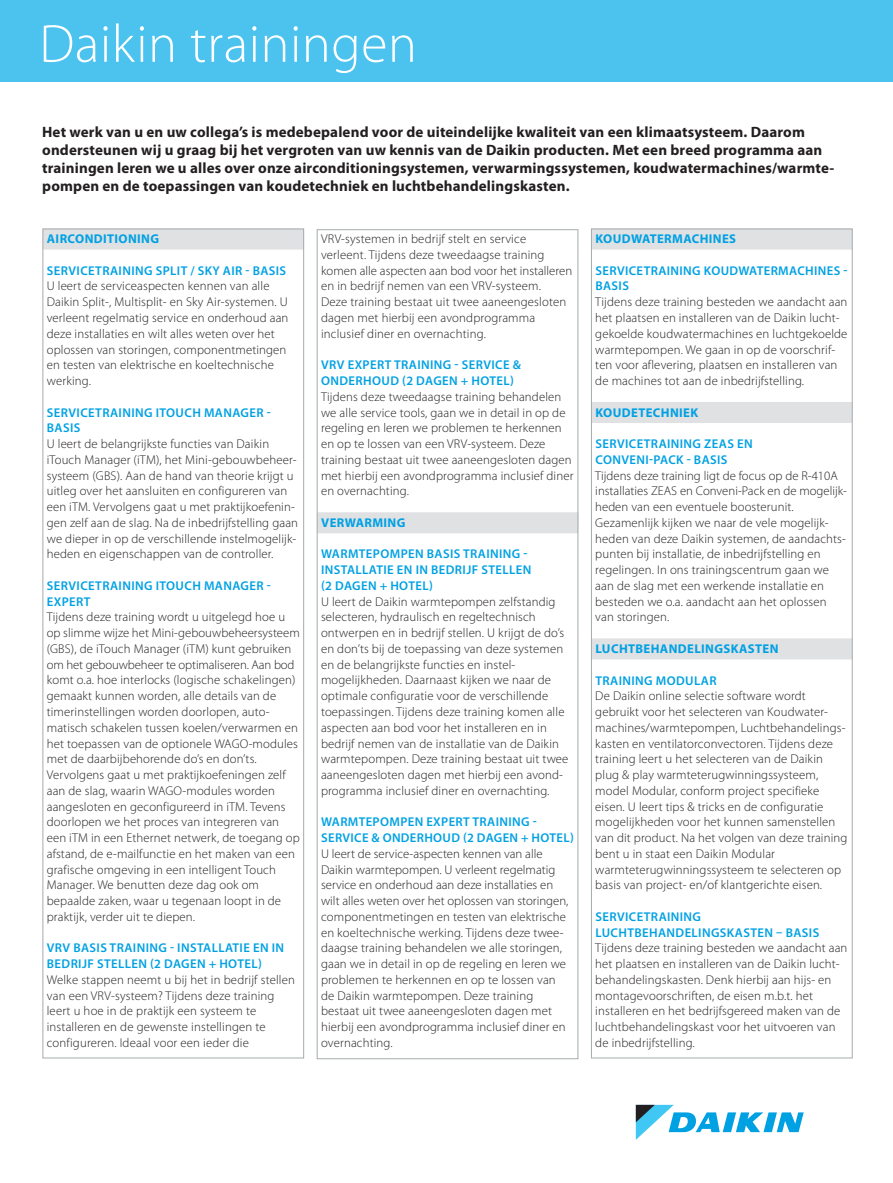
<style>
.page{position:relative;width:893px;height:1183px;background:#fff}
.page>*{position:absolute;margin:0;border:0;box-sizing:border-box;transform-origin:0 0}
.t1{font:300 54px "Myriad Pro";letter-spacing:.01em;color:#fff}
.t2{font:700 15px/18px "Myriad Pro";letter-spacing:.01em;color:#231f20}
.t3{font:300 12.75px/15.8px "Myriad Pro";letter-spacing:.01em;color:#231f20}
.t4{font:600 12.75px/15.8px "Myriad Pro";letter-spacing:.03em;color:#00a1e3}
.t5{font:700 12.75px "Myriad Pro";letter-spacing:.03em;color:#00a1e3}
</style>
<div class="page">
<div style="left:0;top:0;width:893px;height:82px;background:#4bc3ee"></div>
<div style="left:43px;top:228px;width:261px;height:21px;background:#e0e1e3"></div>
<div style="left:317px;top:512px;width:261px;height:21px;background:#e0e1e3"></div>
<div style="left:591px;top:228px;width:262px;height:21px;background:#e0e1e3"></div>
<div style="left:591px;top:402px;width:262px;height:21px;background:#e0e1e3"></div>
<div style="left:591px;top:638px;width:262px;height:21px;background:#e0e1e3"></div>
<svg style="left:636px;top:1104px;width:168px;height:35px"></svg>
<div style="left:43px;top:228px;width:261px;height:830px;border:1px solid #a6abad"></div>
<div style="left:317px;top:229px;width:261px;height:829px;border:1px solid #a6abad"></div>
<div style="left:591px;top:228px;width:262px;height:830px;border:1px solid #a6abad"></div>
<h1 class="t1" style="left:39px;top:11px;width:379px">Daikin trainingen</h1>
<p class="t2" style="left:42px;top:123px;width:794px">Het werk van u en uw collega’s is medebepalend voor de uiteindelijke kwaliteit van een klimaatsysteem. Daarom ondersteunen wij u graag bij het vergroten van uw kennis van de Daikin producten. Met een breed programma aan trainingen leren we u alles over onze airconditioningsystemen, verwarmingssystemen, koudwatermachines/warmte&shy;pompen en de toepassingen van koudetechniek en luchtbehandelingskasten.</p>
<p class="t5" style="left:47px;top:230px;width:114px">AIRCONDITIONING</p>
<p class="t4" style="left:47px;top:262px;width:241px">SERVICETRAINING SPLIT / SKY AIR - BASIS</p>
<p class="t3" style="left:47px;top:278px;width:243px">U leert de serviceaspecten kennen van alle Daikin Split-, Multisplit- en Sky Air-systemen. U verleent regelmatig service en onderhoud aan deze installaties en wilt alles weten over het oplossen van storingen, componentmetingen en testen van elektrische en koeltechnische werking.</p>
<p class="t4" style="left:47px;top:404px;width:225px">SERVICETRAINING ITOUCH MANAGER -<br>BASIS</p>
<p class="t3" style="left:47px;top:435px;width:253px">U leert de belangrijkste functies van Daikin iTouch Manager (iTM), het Mini-gebouwbeheer&shy;systeem (GBS). Aan de hand van theorie krijgt u uitleg over het aansluiten en configureren van een iTM. Vervolgens gaat u met praktijkoefenin&shy;gen zelf aan de slag. Na de inbedrijfstelling gaan we dieper in op de verschillende instelmogelijk&shy;heden en eigenschappen van de controller.</p>
<p class="t4" style="left:47px;top:577px;width:225px">SERVICETRAINING ITOUCH MANAGER -<br>EXPERT</p>
<p class="t3" style="left:47px;top:609px;width:255px">Tijdens deze training wordt u uitgelegd hoe u op slimme wijze het Mini-gebouwbeheersysteem (GBS), de iTouch Manager (iTM) kunt gebruiken om het gebouwbeheer te optimaliseren. Aan bod komt o.a. hoe interlocks (logische schakelingen) gemaakt kunnen worden, alle details van de timerinstellingen worden doorlopen, auto&shy;matisch schakelen tussen koelen/verwarmen en het toepassen van de optionele WAGO-modules met de daarbijbehorende do’s en don’ts.<br>Vervolgens gaat u met praktijkoefeningen zelf aan de slag, waarin WAGO-modules worden aangesloten en geconfigureerd in iTM. Tevens doorlopen we het proces van integreren van een iTM in een Ethernet netwerk, de toegang op afstand, de e-mailfunctie en het maken van een grafische omgeving in een intelligent Touch Manager. We benutten deze dag ook om bepaalde zaken, waar u tegenaan loopt in de praktijk, verder uit te diepen.</p>
<p class="t4" style="left:47px;top:939px;width:239px">VRV BASIS TRAINING - INSTALLATIE EN IN<br>BEDRIJF STELLEN (2 DAGEN + HOTEL)</p>
<p class="t3" style="left:47px;top:971px;width:250px">Welke stappen neemt u bij het in bedrijf stellen van een VRV-systeem? Tijdens deze training leert u hoe in de praktijk een systeem te installeren en de gewenste instellingen te configureren. Ideaal voor een ieder die</p>
<p class="t3" style="left:321px;top:231px;width:253px">VRV-systemen in bedrijf stelt en service verleent. Tijdens deze tweedaagse training komen alle aspecten aan bod voor het installeren en in bedrijf nemen van een VRV-systeem.<br>Deze training bestaat uit twee aaneengesloten dagen met hierbij een avondprogramma inclusief diner en overnachting.</p>
<p class="t4" style="left:321px;top:357px;width:201px">VRV EXPERT TRAINING - SERVICE &amp;<br>ONDERHOUD (2 DAGEN + HOTEL)</p>
<p class="t3" style="left:321px;top:388px;width:254px">Tijdens deze tweedaagse training behandelen we alle service tools, gaan we in detail in op de regeling en leren we problemen te herkennen en op te lossen van een VRV-systeem. Deze training bestaat uit twee aaneengesloten dagen met hierbij een avondprogramma inclusief diner en overnachting.</p>
<p class="t5" style="left:321px;top:514px;width:86px">VERWARMING</p>
<p class="t4" style="left:321px;top:545px;width:212px">WARMTEPOMPEN BASIS TRAINING -<br>INSTALLATIE EN IN BEDRIJF STELLEN (2 DAGEN + HOTEL)</p>
<p class="t3" style="left:321px;top:593px;width:249px">U leert de Daikin warmtepompen zelfstandig selecteren, hydraulisch en regeltechnisch ontwerpen en in bedrijf stellen. U krijgt de do’s en don’ts bij de toepassing van deze systemen en de belangrijkste functies en instel&shy;mogelijkheden. Daarnaast kijken we naar de optimale configuratie voor de verschillende toepassingen. Tijdens deze training komen alle aspecten aan bod voor het installeren en in bedrijf nemen van de installatie van de Daikin warmtepompen. Deze training bestaat uit twee aaneengesloten dagen met hierbij een avond&shy;programma inclusief diner en overnachting.</p>
<p class="t4" style="left:321px;top:813px;width:254px">WARMTEPOMPEN EXPERT TRAINING -<br>SERVICE &amp; ONDERHOUD (2 DAGEN + HOTEL)</p>
<p class="t3" style="left:321px;top:845px;width:249px">U leert de service-aspecten kennen van alle Daikin warmtepompen. U verleent regelmatig service en onderhoud aan deze installaties en wilt alles weten over het oplossen van storingen, componentmetingen en testen van elektrische en koeltechnische werking. Tijdens deze twee&shy;daagse training behandelen we alle storingen, gaan we in detail in op de regeling en leren we problemen te herkennen en op te lossen van de Daikin warmtepompen. Deze training bestaat uit twee aaneengesloten dagen met hierbij een avondprogramma inclusief diner en overnachting.</p>
<p class="t5" style="left:595px;top:230px;width:142px">KOUDWATERMACHINES</p>
<p class="t4" style="left:595px;top:262px;width:254px">SERVICETRAINING KOUDWATERMACHINES -<br>BASIS</p>
<p class="t3" style="left:595px;top:294px;width:254px">Tijdens deze training besteden we aandacht aan het plaatsen en installeren van de Daikin lucht&shy;gekoelde koudwatermachines en luchtgekoelde warmtepompen. We gaan in op de voorschrif&shy;ten voor aflevering, plaatsen en installeren van de machines tot aan de inbedrijfstelling.</p>
<p class="t5" style="left:595px;top:404px;width:104px">KOUDETECHNIEK</p>
<p class="t4" style="left:595px;top:435px;width:159px">SERVICETRAINING ZEAS EN<br>CONVENI-PACK - BASIS</p>
<p class="t3" style="left:595px;top:467px;width:252px">Tijdens deze training ligt de focus op de R-410A installaties ZEAS en Conveni-Pack en de mogelijk&shy;heden van een eventuele boosterunit.<br>Gezamenlijk kijken we naar de vele mogelijk&shy;heden van deze Daikin systemen, de aandachts&shy;punten bij installatie, de inbedrijfstelling en regelingen. In ons trainingscentrum gaan we aan de slag met een werkende installatie en besteden we o.a. aandacht aan het oplossen van storingen.</p>
<p class="t5" style="left:595px;top:640px;width:185px">LUCHTBEHANDELINGSKASTEN</p>
<p class="t4" style="left:595px;top:671px;width:123px">TRAINING MODULAR</p>
<p class="t3" style="left:595px;top:687px;width:254px">De Daikin online selectie software wordt gebruikt voor het selecteren van Koudwater&shy;machines/warmtepompen, Luchtbehandelings&shy;kasten en ventilatorconvectoren. Tijdens deze training leert u het selecteren van de Daikin plug &amp; play warmteterugwinningssysteem, model Modular, conform project specifieke eisen. U leert tips &amp; tricks en de configuratie mogelijkheden voor het kunnen samenstellen van dit product. Na het volgen van deze training bent u in staat een Daikin Modular warmteterugwinningssysteem te selecteren op basis van project- en/of klantgerichte eisen.</p>
<p class="t4" style="left:595px;top:908px;width:225px">SERVICETRAINING<br>LUCHTBEHANDELINGSKASTEN – BASIS</p>
<p class="t3" style="left:595px;top:939px;width:254px">Tijdens deze training besteden we aandacht aan het plaatsen en installeren van de Daikin lucht&shy;behandelingskasten. Denk hierbij aan hijs- en montagevoorschriften, de eisen m.b.t. het installeren en het bedrijfsgereed maken van de luchtbehandelingskast voor het uitvoeren van de inbedrijfstelling.</p>
</div>
